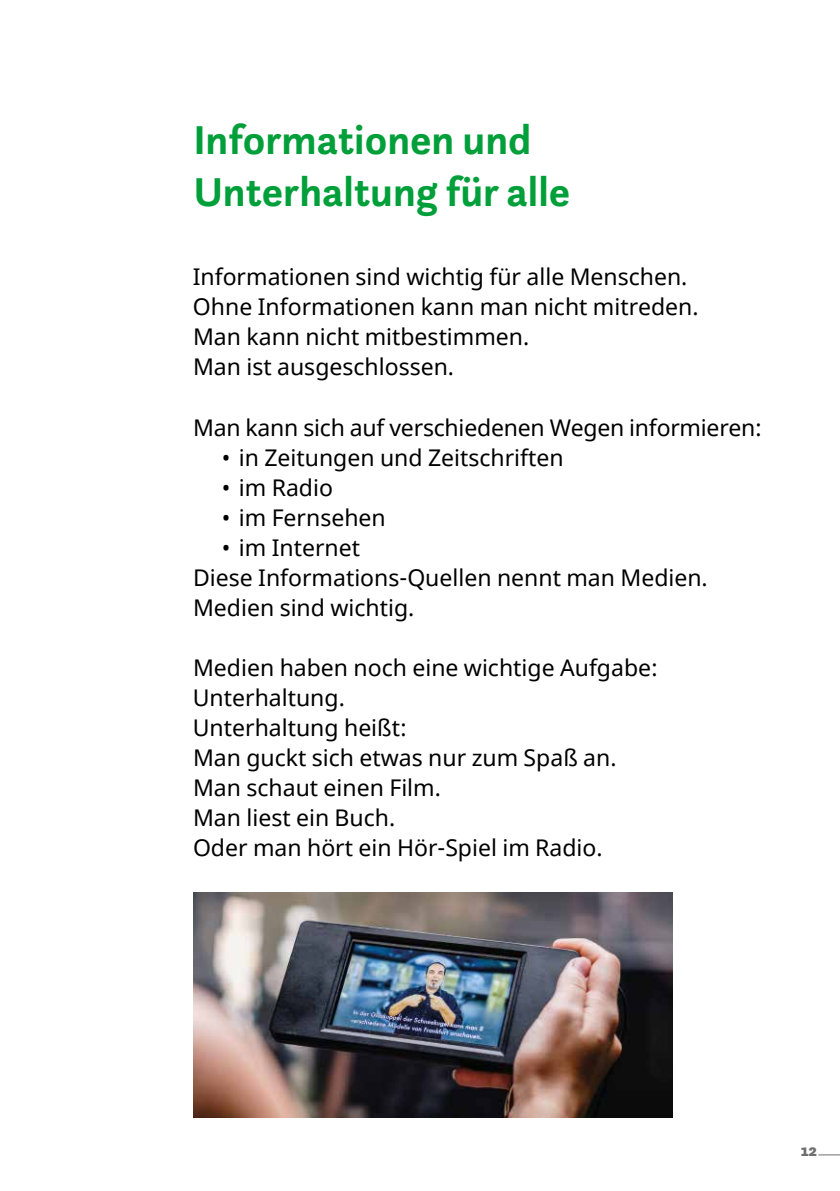
<style>
.page{position:relative;width:840px;height:1191px;background:#fff}
.page>*{position:absolute;margin:0;border:0;box-sizing:border-box;transform-origin:0 0}
.t1{font:700 42px/52px "Questa Sans";color:#009f3a}
.t2{font:23px "Noto Sans";color:#000}
.t3{font:900 17px "Questa Sans";color:#706f6f}
</style>
<div class="page">
<svg style="left:818px;top:1154px;width:21px;height:1px"></svg>
<img style="left:193px;top:892px;width:478px;height:225px">
<h1 class="t1" style="left:193px;top:114px;width:378px">Informationen und<br>Unterhaltung für alle</h1>
<p class="t2" style="left:193px;top:261px;width:496px">Informationen sind wichtig für alle Menschen.</p>
<p class="t2" style="left:193px;top:291px;width:507px">Ohne Informationen kann man nicht mitreden.</p>
<p class="t2" style="left:193px;top:321px;width:337px">Man kann nicht mitbestimmen.</p>
<p class="t2" style="left:193px;top:351px;width:262px">Man ist ausgeschlossen.</p>
<p class="t2" style="left:193px;top:411px;width:570px">Man kann sich auf verschiedenen Wegen informieren:</p>
<p class="t2" style="left:222px;top:441px;width:343px">• in Zeitungen und Zeitschriften</p>
<p class="t2" style="left:222px;top:471px;width:113px">• im Radio</p>
<p class="t2" style="left:222px;top:501px;width:165px">• im Fernsehen</p>
<p class="t2" style="left:222px;top:531px;width:140px">• im Internet</p>
<p class="t2" style="left:193px;top:561px;width:516px">Diese Informations-Quellen nennt man Medien.</p>
<p class="t2" style="left:193px;top:591px;width:222px">Medien sind wichtig.</p>
<p class="t2" style="left:193px;top:651px;width:466px">Medien haben noch eine wichtige Aufgabe:</p>
<p class="t2" style="left:193px;top:681px;width:153px">Unterhaltung.</p>
<p class="t2" style="left:193px;top:711px;width:215px">Unterhaltung heißt:</p>
<p class="t2" style="left:193px;top:741px;width:425px">Man guckt sich etwas nur zum Spaß an.</p>
<p class="t2" style="left:193px;top:771px;width:249px">Man schaut einen Film.</p>
<p class="t2" style="left:193px;top:801px;width:203px">Man liest ein Buch.</p>
<p class="t2" style="left:193px;top:831px;width:411px">Oder man hört ein Hör-Spiel im Radio.</p>
<p class="t3" style="left:800px;top:1138px;width:18px">12</p>
</div>
